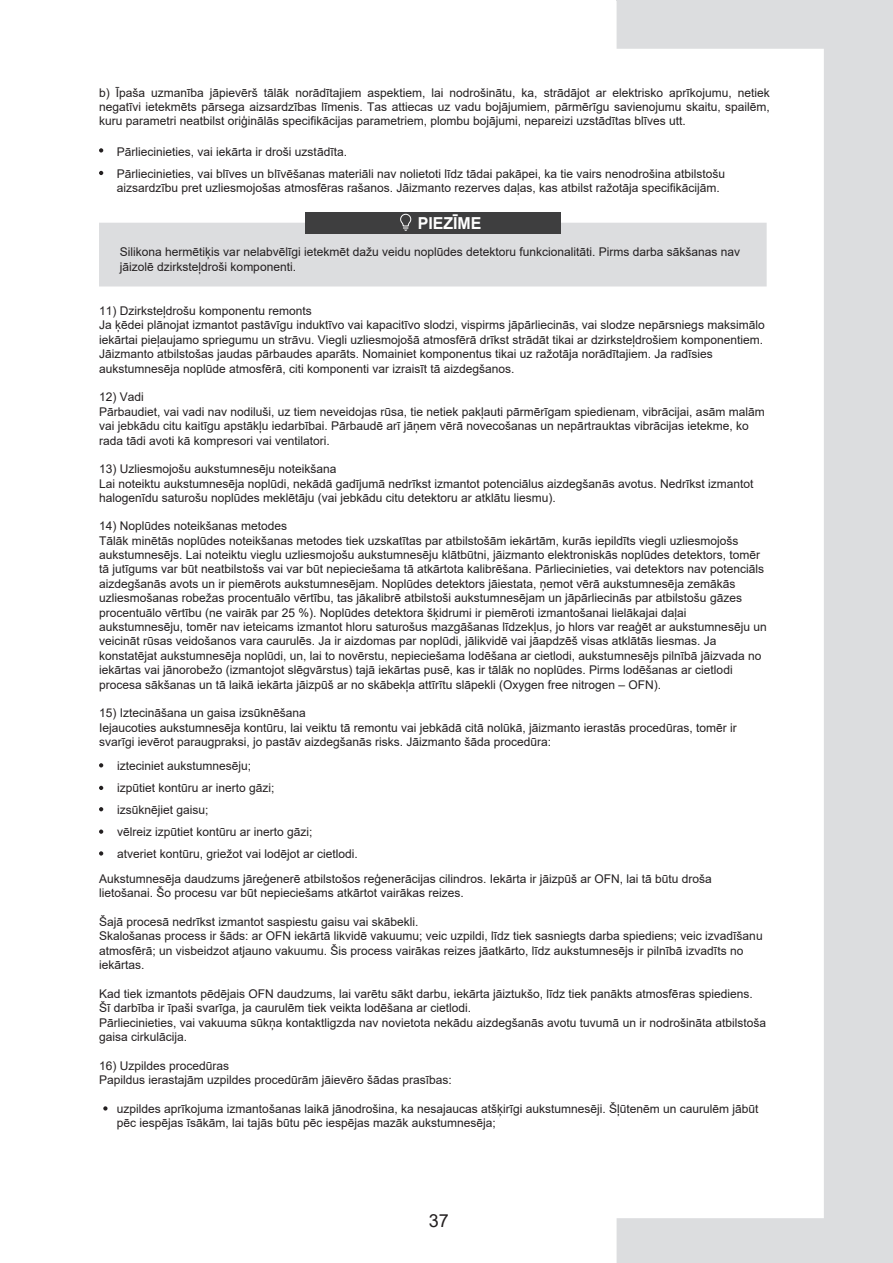
<style>
.page{position:relative;width:893px;height:1263px;background:#fff}
.page>*{position:absolute;margin:0;border:0;box-sizing:border-box;transform-origin:0 0}
.t1{font:18px "Arial";color:#231f20}
.t2{font:700 16.5px "Arial";color:#fff}
.t3{font:12px/14.4px "Arial";color:#231f20}
.s1{font-style:inherit}
</style>
<div class="page">
<svg style="left:617px;top:0;width:276px;height:1263px"></svg>
<svg style="left:99px;top:148px;width:4px;height:5px"></svg>
<svg style="left:99px;top:171px;width:4px;height:4px"></svg>
<svg style="left:99px;top:763px;width:4px;height:4px"></svg>
<svg style="left:99px;top:786px;width:4px;height:4px"></svg>
<svg style="left:99px;top:807px;width:4px;height:4px"></svg>
<svg style="left:99px;top:829px;width:4px;height:5px"></svg>
<svg style="left:99px;top:851px;width:4px;height:4px"></svg>
<div style="left:305px;top:212px;width:255px;height:21px;background:#3e3e3f"></div>
<svg style="left:99px;top:214px;width:668px;height:72px"></svg>
<svg style="left:103px;top:1106px;width:5px;height:4px"></svg>
<p class="t3" style="left:99px;top:85px;width:672px;text-align:justify"><span class="s1">b)</span> Īpaša uzmanība jāpievērš tālāk norādītajiem aspektiem, lai nodrošinātu, ka, strādājot ar elektrisko aprīkojumu, netiek negatīvi ietekmēts pārsega aizsardzības līmenis. Tas attiecas uz vadu bojājumiem, pārmērīgu savienojumu skaitu, spailēm, kuru parametri neatbilst oriģinālās specifikācijas parametriem, plombu bojājumi, nepareizi uzstādītas blīves utt.</p>
<p class="t3" style="left:117px;top:140px;width:610px;line-height:21.9px">Pārliecinieties, vai iekārta ir droši uzstādīta.<br>Pārliecinieties, vai blīves un blīvēšanas materiāli nav nolietoti līdz tādai pakāpei, ka tie vairs nenodrošina atbilstošu</p>
<p class="t3" style="left:117px;top:180px;width:604px">aizsardzību pret uzliesmojošas atmosfēras rašanos. Jāizmanto rezerves daļas, kas atbilst ražotāja specifikācijām.</p>
<h2 class="t2" style="left:418px;top:212px;width:65px">PIEZĪME</h2>
<p class="t3" style="left:120px;top:245px;width:622px">Silikona hermētiķis var nelabvēlīgi ietekmēt dažu veidu noplūdes detektoru funkcionalitāti. Pirms darba sākšanas nav jāizolē dzirksteļdroši komponenti.</p>
<p class="t3" style="left:99px;top:303px;width:667px">11) Dzirksteļdrošu komponentu remonts<br>Ja ķēdei plānojat izmantot pastāvīgu induktīvo vai kapacitīvo slodzi, vispirms jāpārliecinās, vai slodze nepārsniegs maksimālo iekārtai pieļaujamo spriegumu un strāvu. Viegli uzliesmojošā atmosfērā drīkst strādāt tikai ar dzirksteļdrošiem komponentiem.<br>Jāizmanto atbilstošas jaudas pārbaudes aparāts. Nomainiet komponentus tikai uz ražotāja norādītajiem. Ja radīsies aukstumnesēja noplūde atmosfērā, citi komponenti var izraisīt tā aizdegšanos.</p>
<p class="t3" style="left:99px;top:390px;width:667px">12) Vadi<br>Pārbaudiet, vai vadi nav nodiluši, uz tiem neveidojas rūsa, tie netiek pakļauti pārmērīgam spiedienam, vibrācijai, asām malām vai jebkādu citu kaitīgu apstākļu iedarbībai. Pārbaudē arī jāņem vērā novecošanas un nepārtrauktas vibrācijas ietekme, ko rada tādi avoti kā kompresori vai ventilatori.</p>
<p class="t3" style="left:99px;top:462px;width:656px">13) Uzliesmojošu aukstumnesēju noteikšana<br>Lai noteiktu aukstumnesēja noplūdi, nekādā gadījumā nedrīkst izmantot potenciālus aizdegšanās avotus. Nedrīkst izmantot halogenīdu saturošu noplūdes meklētāju (vai jebkādu citu detektoru ar atklātu liesmu).</p>
<p class="t3" style="left:99px;top:519px;width:669px">14) Noplūdes noteikšanas metodes<br>Tālāk minētās noplūdes noteikšanas metodes tiek uzskatītas par atbilstošām iekārtām, kurās iepildīts viegli uzliesmojošs aukstumnesējs. Lai noteiktu vieglu uzliesmojošu aukstumnesēju klātbūtni, jāizmanto elektroniskās noplūdes detektors, tomēr tā jutīgums var būt neatbilstošs vai var būt nepieciešama tā atkārtota kalibrēšana. Pārliecinieties, vai detektors nav potenciāls aizdegšanās avots un ir piemērots aukstumnesējam. Noplūdes detektors jāiestata, ņemot vērā aukstumnesēja zemākās uzliesmošanas robežas procentuālo vērtību, tas jākalibrē atbilstoši aukstumnesējam un jāpārliecinās par atbilstošu gāzes procentuālo vērtību (ne vairāk par 25 %). Noplūdes detektora šķidrumi ir piemēroti izmantošanai lielākajai daļai aukstumnesēju, tomēr nav ieteicams izmantot hloru saturošus mazgāšanas līdzekļus, jo hlors var reaģēt ar aukstumnesēju un veicināt rūsas veidošanos vara caurulēs. Ja ir aizdomas par noplūdi, jālikvidē vai jāapdzēš visas atklātās liesmas. Ja konstatējat aukstumnesēja noplūdi, un, lai to novērstu, nepieciešama lodēšana ar cietlodi, aukstumnesējs pilnībā jāizvada no iekārtas vai jānorobežo (izmantojot slēgvārstus) tajā iekārtas pusē, kas ir tālāk no noplūdes. Pirms lodēšanas ar cietlodi procesa sākšanas un tā laikā iekārta jāizpūš ar no skābekļa attīrītu slāpekli (Oxygen free nitrogen – OFN).</p>
<p class="t3" style="left:99px;top:706px;width:639px">15) Iztecināšana un gaisa izsūknēšana<br>Iejaucoties aukstumnesēja kontūru, lai veiktu tā remontu vai jebkādā citā nolūkā, jāizmanto ierastās procedūras, tomēr ir svarīgi ievērot paraugpraksi, jo pastāv aizdegšanās risks. Jāizmanto šāda procedūra:</p>
<p class="t3" style="left:117px;top:755px;width:242px;line-height:21.9px">izteciniet aukstumnesēju;<br>izpūtiet kontūru ar inerto gāzi;<br>izsūknējiet gaisu;<br>vēlreiz izpūtiet kontūru ar inerto gāzi;<br>atveriet kontūru, griežot vai lodējot ar cietlodi.</p>
<p class="t3" style="left:99px;top:871px;width:614px">Aukstumnesēja daudzums jāreģenerē atbilstošos reģenerācijas cilindros. Iekārta ir jāizpūš ar OFN, lai tā būtu droša lietošanai. Šo procesu var būt nepieciešams atkārtot vairākas reizes.</p>
<p class="t3" style="left:99px;top:914px;width:665px">Šajā procesā nedrīkst izmantot saspiestu gaisu vai skābekli.<br>Skalošanas process ir šāds: ar OFN iekārtā likvidē vakuumu; veic uzpildi, līdz tiek sasniegts darba spiediens; veic izvadīšanu atmosfērā; un visbeidzot atjauno vakuumu. Šis process vairākas reizes jāatkārto, līdz aukstumnesējs ir pilnībā izvadīts no iekārtas.</p>
<p class="t3" style="left:99px;top:986px;width:668px">Kad tiek izmantots pēdējais OFN daudzums, lai varētu sākt darbu, iekārta jāiztukšo, līdz tiek panākts atmosfēras spiediens.<br>Šī darbība ir īpaši svarīga, ja caurulēm tiek veikta lodēšana ar cietlodi.<br>Pārliecinieties, vai vakuuma sūkņa kontaktligzda nav novietota nekādu aizdegšanās avotu tuvumā un ir nodrošināta atbilstoša gaisa cirkulācija.</p>
<p class="t3" style="left:99px;top:1058px;width:354px">16) Uzpildes procedūras<br>Papildus ierastajām uzpildes procedūrām jāievēro šādas prasības:</p>
<p class="t3" style="left:117px;top:1101px;width:643px">uzpildes aprīkojuma izmantošanas laikā jānodrošina, ka nesajaucas atšķirīgi aukstumnesēji. Šļūtenēm un caurulēm jābūt pēc iespējas īsākām, lai tajās būtu pēc iespējas mazāk aukstumnesēja;</p>
<h1 class="t1" style="left:429px;top:1208px;width:22px">37</h1>
</div>
